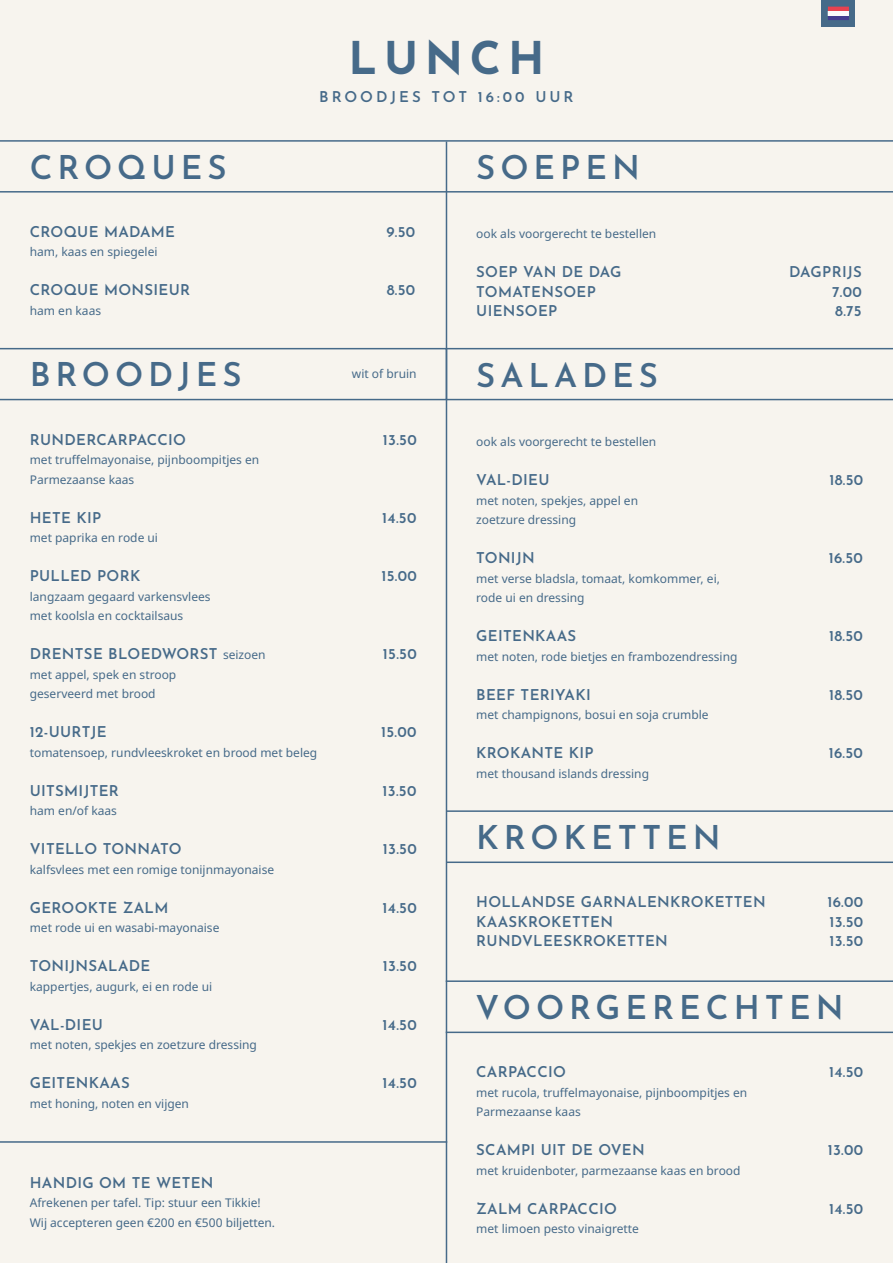
<style>
.page{position:relative;width:893px;height:1263px;background:#f7f4ee}
.page>*{position:absolute;margin:0;border:0;box-sizing:border-box;transform-origin:0 0}
.t1{font:700 45px "Josefin Sans";letter-spacing:.15em;color:#466a89}
.t2{font:600 33px "Josefin Sans";letter-spacing:.15em;color:#466a89}
.t3{font:600 15px "Josefin Sans";letter-spacing:.02em;color:#466a89}
.t4{font:600 15px "Josefin Sans";letter-spacing:.2em;color:#466a89}
.t5{font:12px/19.5px "Noto Sans";color:#466a89}
.s1{font-family:"Noto Sans";font-weight:400;font-size:12px}
</style>
<div class="page">
<hr style="left:446px;top:141px;width:1px;height:1122px;background:#466a89">
<svg style="left:0;top:348px;width:446px;height:52px"></svg>
<svg style="left:0;top:140px;width:893px;height:53px"></svg>
<hr style="left:446px;top:399px;width:447px;height:1px;background:#466a89">
<hr style="left:446px;top:348px;width:447px;height:1px;background:#466a89">
<hr style="left:446px;top:861px;width:447px;height:2px;background:#466a89">
<hr style="left:446px;top:810px;width:447px;height:2px;background:#466a89">
<div style="left:821px;top:0;width:34px;height:27px;background:#466a89"></div>
<svg style="left:828px;top:6px;width:21px;height:14px"></svg>
<div style="left:828px;top:11px;width:21px;height:5px;background:#fafafb"></div>
<hr style="left:0;top:1141px;width:447px;height:2px;background:#466a89">
<hr style="left:446px;top:1031px;width:447px;height:2px;background:#466a89">
<hr style="left:446px;top:980px;width:447px;height:2px;background:#466a89">
<h1 class="t1" style="left:348px;top:18px;width:198px">LUNCH</h1>
<p class="t4" style="left:319px;top:84px;width:256px">BROODJES TOT 16:00 UUR</p>
<h2 class="t2" style="left:30px;top:139px;width:199px">CROQUES</h2>
<h2 class="t2" style="left:476px;top:139px;width:165px">SOEPEN</h2>
<p class="t3" style="left:30px;top:219px;width:147px">CROQUE MADAME</p>
<p class="t3" style="left:387px;top:219px;width:30px">9.50</p>
<p class="t5" style="left:30px;top:243px;width:129px">ham, kaas en spiegelei</p>
<p class="t3" style="left:30px;top:277px;width:162px">CROQUE MONSIEUR</p>
<p class="t3" style="left:387px;top:277px;width:30px">8.50</p>
<p class="t5" style="left:30px;top:301px;width:73px">ham en kaas</p>
<h2 class="t2" style="left:30px;top:346px;width:213px">BROODJES</h2>
<p class="t5" style="left:352px;top:364px;width:66px">wit of bruin</p>
<p class="t3" style="left:30px;top:426px;width:158px">RUNDERCARPACCIO</p>
<p class="t3" style="left:383px;top:426px;width:35px">13.50</p>
<p class="t5" style="left:30px;top:450px;width:231px">met truffelmayonaise, pijnboompitjes en<br>Parmezaanse kaas</p>
<p class="t3" style="left:30px;top:504px;width:73px">HETE KIP</p>
<p class="t3" style="left:382px;top:504px;width:36px">14.50</p>
<p class="t5" style="left:30px;top:528px;width:130px">met paprika en rode ui</p>
<p class="t3" style="left:30px;top:563px;width:112px">PULLED PORK</p>
<p class="t3" style="left:381px;top:563px;width:37px">15.00</p>
<p class="t5" style="left:30px;top:587px;width:182px">langzaam gegaard varkensvlees met koolsla en cocktailsaus</p>
<p class="t3" style="left:30px;top:641px;width:237px">DRENTSE BLOEDWORST <span class="s1">seizoen</span></p>
<p class="t3" style="left:383px;top:641px;width:35px">15.50</p>
<p class="t5" style="left:30px;top:665px;width:148px">met appel, spek en stroop geserveerd met brood</p>
<p class="t3" style="left:30px;top:719px;width:78px">12-UURTJE</p>
<p class="t3" style="left:381px;top:719px;width:37px">15.00</p>
<p class="t5" style="left:30px;top:743px;width:289px">tomatensoep, rundvleeskroket en brood met beleg</p>
<p class="t3" style="left:30px;top:777px;width:91px">UITSMIJTER</p>
<p class="t3" style="left:383px;top:777px;width:35px">13.50</p>
<p class="t5" style="left:30px;top:801px;width:89px">ham en/of kaas</p>
<p class="t3" style="left:30px;top:836px;width:153px">VITELLO TONNATO</p>
<p class="t3" style="left:383px;top:836px;width:35px">13.50</p>
<p class="t5" style="left:30px;top:860px;width:246px">kalfsvlees met een romige tonijnmayonaise</p>
<p class="t3" style="left:30px;top:894px;width:140px">GEROOKTE ZALM</p>
<p class="t3" style="left:383px;top:894px;width:36px">14.50</p>
<p class="t5" style="left:30px;top:918px;width:191px">met rode ui en wasabi-mayonaise</p>
<p class="t3" style="left:30px;top:953px;width:122px">TONIJNSALADE</p>
<p class="t3" style="left:383px;top:953px;width:35px">13.50</p>
<p class="t5" style="left:30px;top:977px;width:184px">kappertjes, augurk, ei en rode ui</p>
<p class="t3" style="left:30px;top:1011px;width:75px">VAL-DIEU</p>
<p class="t3" style="left:383px;top:1011px;width:36px">14.50</p>
<p class="t5" style="left:30px;top:1035px;width:229px">met noten, spekjes en zoetzure dressing</p>
<p class="t3" style="left:30px;top:1070px;width:101px">GEITENKAAS</p>
<p class="t3" style="left:383px;top:1070px;width:36px">14.50</p>
<p class="t5" style="left:30px;top:1094px;width:161px">met honing, noten en vijgen</p>
<p class="t3" style="left:30px;top:1170px;width:185px">HANDIG OM TE WETEN</p>
<p class="t5" style="left:30px;top:1193px;width:247px">Afrekenen per tafel. Tip: stuur een Tikkie!<br>Wij accepteren geen €200 en €500 biljetten.</p>
<p class="t5" style="left:476px;top:225px;width:182px">ook als voorgerecht te bestellen</p>
<p class="t3" style="left:476px;top:259px;width:147px">SOEP VAN DE DAG</p>
<p class="t3" style="left:789px;top:259px;width:74px">DAGPRIJS</p>
<p class="t3" style="left:476px;top:279px;width:121px">TOMATENSOEP</p>
<p class="t3" style="left:832px;top:279px;width:31px">7.00</p>
<p class="t3" style="left:476px;top:298px;width:83px">UIENSOEP</p>
<p class="t3" style="left:835px;top:298px;width:28px">8.75</p>
<h2 class="t2" style="left:476px;top:347px;width:183px">SALADES</h2>
<p class="t5" style="left:476px;top:432px;width:182px">ook als voorgerecht te bestellen</p>
<p class="t3" style="left:476px;top:467px;width:75px">VAL-DIEU</p>
<p class="t3" style="left:829px;top:467px;width:35px">18.50</p>
<p class="t5" style="left:476px;top:491px;width:163px">met noten, spekjes, appel en zoetzure dressing</p>
<p class="t3" style="left:476px;top:545px;width:60px">TONIJN</p>
<p class="t3" style="left:829px;top:545px;width:36px">16.50</p>
<p class="t5" style="left:476px;top:569px;width:245px">met verse bladsla, tomaat, komkommer, ei, rode ui en dressing</p>
<p class="t3" style="left:476px;top:623px;width:101px">GEITENKAAS</p>
<p class="t3" style="left:829px;top:623px;width:35px">18.50</p>
<p class="t5" style="left:476px;top:647px;width:263px">met noten, rode bietjes en frambozendressing</p>
<p class="t3" style="left:476px;top:682px;width:116px">BEEF TERIYAKI</p>
<p class="t3" style="left:829px;top:682px;width:35px">18.50</p>
<p class="t5" style="left:476px;top:705px;width:234px">met champignons, bosui en soja crumble</p>
<p class="t3" style="left:476px;top:740px;width:119px">KROKANTE KIP</p>
<p class="t3" style="left:829px;top:740px;width:36px">16.50</p>
<p class="t5" style="left:476px;top:764px;width:174px">met thousand islands dressing</p>
<h2 class="t2" style="left:476px;top:809px;width:246px">KROKETTEN</h2>
<p class="t3" style="left:476px;top:889px;width:291px">HOLLANDSE GARNALENKROKETTEN</p>
<p class="t3" style="left:827px;top:889px;width:37px">16.00</p>
<p class="t3" style="left:476px;top:909px;width:138px">KAASKROKETTEN</p>
<p class="t3" style="left:829px;top:909px;width:35px">13.50</p>
<p class="t3" style="left:476px;top:928px;width:193px">RUNDVLEESKROKETTEN</p>
<p class="t3" style="left:829px;top:928px;width:35px">13.50</p>
<h2 class="t2" style="left:475px;top:979px;width:370px">VOORGERECHTEN</h2>
<p class="t3" style="left:476px;top:1059px;width:91px">CARPACCIO</p>
<p class="t3" style="left:829px;top:1059px;width:36px">14.50</p>
<p class="t5" style="left:476px;top:1083px;width:273px">met rucola, truffelmayonaise, pijnboompitjes en<br>Parmezaanse kaas</p>
<p class="t3" style="left:476px;top:1137px;width:170px">SCAMPI UIT DE OVEN</p>
<p class="t3" style="left:828px;top:1137px;width:37px">13.00</p>
<p class="t5" style="left:476px;top:1161px;width:266px">met kruidenboter, parmezaanse kaas en brood</p>
<p class="t3" style="left:476px;top:1195px;width:142px">ZALM CARPACCIO</p>
<p class="t3" style="left:829px;top:1195px;width:36px">14.50</p>
<p class="t5" style="left:476px;top:1219px;width:164px">met limoen pesto vinaigrette</p>
</div>
